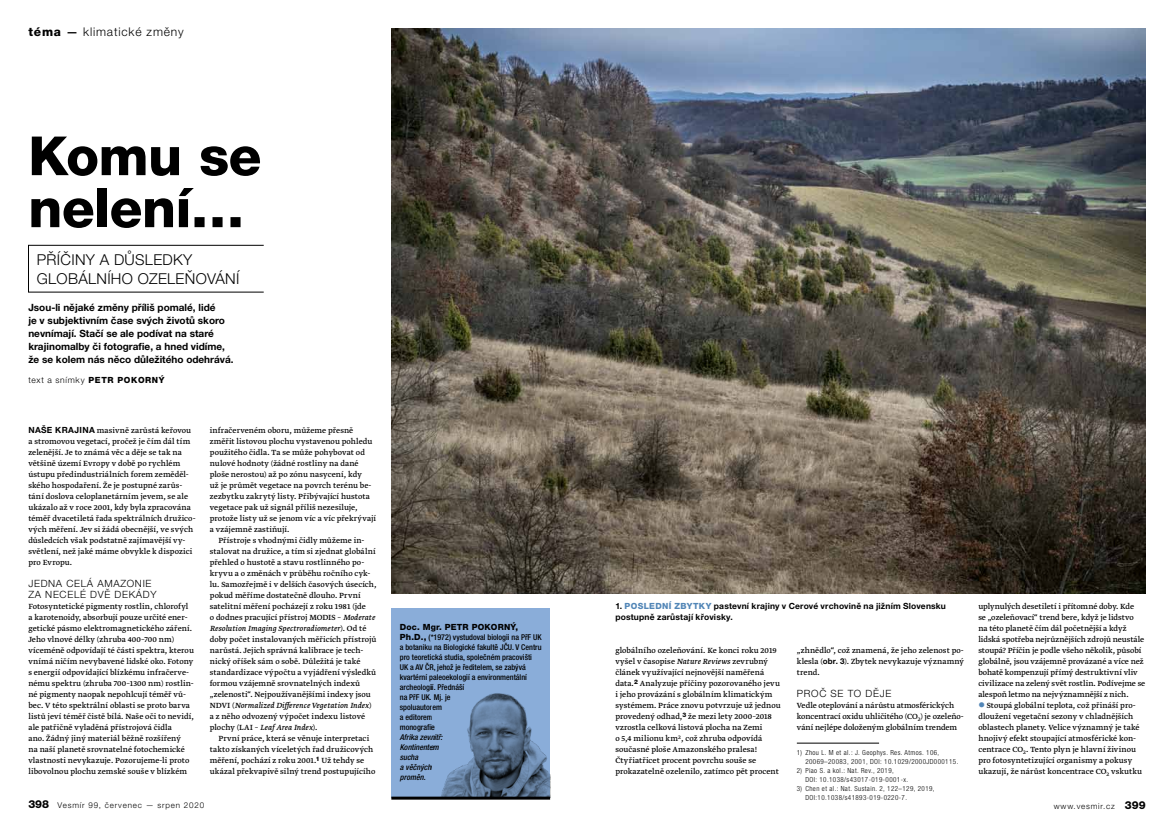
<style>
.page{position:relative;width:1174px;height:828px;background:#fff}
.page>*{position:absolute;margin:0;border:0;box-sizing:border-box;transform-origin:0 0}
.t1{font:800 54px/52px "Helvetica Neue LT Pro";color:#000}
.t2{font:300 15px "Helvetica Neue LT Pro";letter-spacing:.02em;color:#000}
.t3{font:300 12px "Helvetica Neue LT Pro";letter-spacing:.07em;color:#000}
.t4{font:700 10px/13px "Helvetica Neue LT Pro";color:#000}
.t5{font:300 10px "Helvetica Neue LT Pro";letter-spacing:.07em;color:#000}
.t6{font:8.8px/11px "Greta Text Pro";letter-spacing:.005em;color:#000}
.t7{font:700 8.5px/11px "Helvetica Neue LT Pro";letter-spacing:.02em;color:#000}
.t8{font:300 8.5px "Helvetica Neue LT Pro";letter-spacing:.08em;color:#000}
.t9{font:800 8.5px "Helvetica Neue LT Pro";letter-spacing:.02em;color:#000}
.t10{font:500 condensed 8px/10px "Helvetica Neue LT Pro";color:#000}
.t11{font:300 8px "Helvetica Neue LT Pro";letter-spacing:.1em;color:#000}
.t12{font:italic 500 condensed 8px/10px "Helvetica Neue LT Pro";color:#000}
.t13{font:300 condensed 7px/9px "Helvetica Neue LT Pro";letter-spacing:.06em;color:#000}
.s1{font-weight:800}
.s2{font-weight:500}
.s3{font-family:"Helvetica Neue LT Pro";font-weight:700;font-size:8.5px}
.s4{font-style:italic}
.s5{font-weight:800;color:#5286b7}
.s6{color:#5286b7}
.s7{font-weight:800;font-stretch:normal;font-size:8.5px}
.s8{font-style:normal}
.s9{font-family:"Helvetica Neue LT Pro";font-weight:700;font-size:8px}
.s10{font-weight:800;font-size:11px}
</style>
<div class="page">
<div style="left:391px;top:608px;width:159px;height:189px;background:#8aadd9"></div>
<hr style="left:391px;top:796px;width:159px;height:3px;background:#000">
<img style="left:431px;top:693px;width:119px;height:104px">
<div style="left:28px;top:245px;width:236px;height:47px;border:1px solid #000"></div>
<img style="left:391px;top:28px;width:754px;height:566px">
<hr style="left:797px;top:743px;width:82px;height:1px;background:#000">
<h3 class="t3" style="left:28px;top:24px;width:157px"><span class="s1">TÉMA</span> <span class="s2">—</span> KLIMATICKÉ ZMĚNY</h3>
<h1 class="t1" style="left:28px;top:130px;width:235px">KOMU SE<br>NELENÍ…</h1>
<h2 class="t2" style="left:37px;top:250px;width:109px">PŘÍČINY A DŮSLEDK</h2>
<h2 class="t2" style="left:183px;top:250px;width:11px">Y</h2>
<h2 class="t2" style="left:37px;top:269px;width:12px">GLOB</h2>
<h2 class="t2" style="left:78px;top:269px;width:70px">ÁLN ÍHO OZELE</h2>
<h2 class="t2" style="left:185px;top:269px;width:56px">ŇOVÁNÍ</h2>
<p class="t4" style="left:28px;top:301px;width:207px">Jsou-li nějaké změny příliš pomalé, lidé<br>je v subjektivním čase svých životů skoro nevnímají. Stačí se ale podívat na staré krajinomalby či fotografie, a hned vidíme, že se kolem nás něco důležitého odehrává.</p>
<p class="t8" style="left:28px;top:374px;width:138px">TEXT A SNÍMKY <span class="s1">PETR POKORNÝ</span></p>
<p class="t6" style="left:28px;top:425px;width:169px"><span class="s3">Naše krajin a</span> masivně zarůstá keřovou a stromovou vegetací, pročež je čím dál tím zelenější. Je to známá věc a děje se tak na většině území Evropy v době po rychlém ústupu předindustriálních forem zeměděl&shy;ského hospodaření. Že je postupné zarůs&shy;tání doslova celoplanetárním jevem, se ale ukázalo až v roce 2001, kdy byla zpracována téměř dvacetiletá řada spektrálních družico&shy;vých měření. Jev si žádá obecnější, ve svých důsledcích však podstatně zajímavější vy&shy;světlení, než jaké máme obvykle k dispozici pro Evropu.</p>
<p class="t5" style="left:28px;top:577px;width:14px">JEDNA</p>
<p class="t5" style="left:66px;top:577px;width:8px">CEL</p>
<p class="t5" style="left:87px;top:577px;width:26px">Á AMAZONIE</p>
<p class="t5" style="left:28px;top:588px;width:25px">ZA NECEL</p>
<p class="t5" style="left:80px;top:588px;width:43px">É DV Ě DEK</p>
<p class="t5" style="left:136px;top:588px;width:22px">ÁDY</p>
<p class="t6" style="left:28px;top:601px;width:167px">Fotosyntetické pigmenty rostlin, chlorofyl a karotenoidy, absorbují pouze určité ener&shy;getické pásmo elektromagnetického záření.<br>Jeho vlnové délky (zhruba 400–700 nm) víceméně odpovídají té části spektra, kterou vnímá ničím nevybavené lidské oko. Fotony s energií odpovídající blízkému infračerve&shy;nému spektru (zhruba 700–1300 nm) rostlin&shy;né pigmenty naopak nepohlcují téměř vů&shy;bec. V této spektrální oblasti se proto barva listů jeví téměř čistě bílá. Naše oči to nevidí, ale patřičně vyladěná přístrojová čidla<br>ano. Žádný jiný materiál běžně rozšířený<br>na naší planetě srovnatelné fotochemické vlastnosti nevykazuje. Pozorujeme-li proto libovolnou plochu zemské souše v blízkém</p>
<p class="t6" style="left:210px;top:425px;width:168px">infračerveném oboru, můžeme přesně změřit listovou plochu vystavenou pohledu použitého čidla. Ta se může pohybovat od nulové hodnoty (žádné rostliny na dané ploše nerostou) až po zónu nasycení, kdy<br>už je průmět vegetace na povrch terénu be&shy;zezbytku zakrytý listy. Přibývající hustota vegetace pak už signál příliš nezesiluje, protože listy už se jenom víc a víc překrývají a vzájemně zastiňují.</p>
<p class="t6" style="left:210px;top:535px;width:168px;text-indent:9px">Přístroje s vhodnými čidly můžeme in&shy;stalovat na družice, a tím si zjednat globální přehled o hustotě a stavu rostlinného po&shy;kryvu a o změnách v průběhu ročního cyk&shy;lu. Samozřejmě i v delších časových úsecích, pokud měříme dostatečně dlouho. První satelitní měření pocházejí z roku 1981 (jde<br>o dodnes pracující přístroj MODIS – <span class="s4">Moderate Resolution Imaging Spectroradiometer</span>). Od té doby počet instalovaných měřicích přístrojů narůstá. Jejich správná kalibrace je tech&shy;nický oříšek sám o sobě. Důležitá je také standardizace výpočtu a vyjádření výsledků formou vzájemně srovnatelných indexů „zelenosti“. Nejpoužívanějšími indexy jsou NDVI (<span class="s4">Normalized Difference Vegetation Index</span>) a z něho odvozený výpočet indexu listové plochy (LAI – <span class="s4">Leaf Area Index</span>).</p>
<p class="t6" style="left:210px;top:733px;width:167px;text-indent:9px">První práce, která se věnuje interpretaci takto získaných víceletých řad družicových měření, pochází z roku 2001.<sup>1</sup> Už tehdy se ukázal překvapivě silný trend postupujícího</p>
<p class="t7" style="left:615px;top:600px;width:332px">1. <span class="s5">POSLEDNÍ ZBYTKY</span> pastevní krajiny v Cerové vrchovině na jižním Slovensku postupně zarůstají křovisky.</p>
<p class="t6" style="left:978px;top:601px;width:169px">uplynulých desetiletí i přítomné doby. Kde<br>se „ozeleňovací“ trend bere, když je lidstvo na této planetě čím dál početnější a když lidská spotřeba nejrůznějších zdrojů neustále stoupá? Příčin je podle všeho několik, působí globálně, jsou vzájemně provázané a více než bohatě kompenzují přímý destruktivní vliv civilizace na zelený svět rostlin. Podívejme se alespoň letmo na nejvýznamnější z nich.</p>
<p class="t6" style="left:978px;top:700px;width:165px"><span class="s6">●</span> Stoupá globální teplota, což přináší pro&shy;dloužení vegetační sezony v chladnějších oblastech planety. Velice významný je také hnojivý efekt stoupající atmosférické kon&shy;centrace CO<sub>2</sub>. Tento plyn je hlavní živinou pro fotosyntetizující organismy a pokusy ukazují, že nárůst koncentrace CO<sub>2</sub> vskutku</p>
<p class="t9" style="left:400px;top:622px;width:120px">DOC. MGR. PETR POKORNÝ,</p>
<p class="t10" style="left:400px;top:632px;width:143px"><span class="s7">PH.D.,</span> (*1972) vystudoval biologii na PřF UK a botaniku na Biologické fakultě JČU. V Centru pro teoretická studia, společném pracovišti<br>UK a AV ČR, jehož je ředitelem, se zabývá kvartérní paleoekologií a environmentální archeologií. Přednáší<br>na PřF UK. Mj. je<br>spoluautorem<br>a editorem<br>monografie</p>
<p class="t12" style="left:400px;top:732px;width:44px">Afrika zevnitř:<br>Kontinentem sucha<br>a věčných proměn<span class="s8">.</span></p>
<p class="t6" style="left:615px;top:645px;width:167px">globálního ozeleňování. Ke konci roku 2019 vyšel v časopise <span class="s4">Nature Reviews</span> zevrubný článek využívající nejnovější naměřená data.<sup>2</sup> Analyzuje příčiny pozorovaného jevu i jeho provázání s globálním klimatickým systémem. Práce znovu potvrzuje už jednou provedený odhad,<sup>3</sup> že mezi lety 2000–2018 vzrostla celková listová plocha na Zemi<br>o 5,4 milionu km<sup>2</sup>, což zhruba odpovídá současné ploše Amazonského pralesa!<br>Čtyřiatřicet procent povrchu souše se prokazatelně ozelenilo, zatímco pět procent</p>
<p class="t6" style="left:797px;top:645px;width:169px;text-align:justify">„zhnědlo“, což znamená, že jeho zelenost po&shy;klesla (<span class="s9">obr. 3</span>). Zbytek nevykazuje významný trend.</p>
<p class="t5" style="left:797px;top:687px;width:16px">PROČ</p>
<p class="t5" style="left:830px;top:687px;width:56px">SE TO DĚJE</p>
<p class="t6" style="left:797px;top:700px;width:168px">Vedle oteplování a nárůstu atmosférických koncentrací oxidu uhličitého (CO<sub>2</sub>) je ozeleňo&shy;vání nejlépe doloženým globálním trendem</p>
<p class="t13" style="left:805px;top:747px;width:154px;text-indent:-9px">1) Zhou L. M et al.: J. Geophys. Res. Atmos. 106,<br>20069–20083, 2001, DOI: 10.1029/2000JD000115.</p>
<p class="t13" style="left:805px;top:765px;width:104px;text-indent:-9px">2) Piao S. a kol.: Nat. Rev., 2019,<br>DOI: 10.1038/s43017-019-0001-x.</p>
<p class="t13" style="left:805px;top:783px;width:131px;text-indent:-9px">3) Chen et al.: Nat. Sustain. 2, 122–129, 2019,<br>DOI:10.1038/s41893-019-0220-7.</p>
<p class="t11" style="left:28px;top:800px;width:177px"><span class="s10">398</span> VESMÍR 99, ČERVENEC — SRPEN 2020</p>
<p class="t11" style="left:1053px;top:801px;width:93px">WWW.VESMIR.CZ <span class="s10">399</span></p>
</div>
